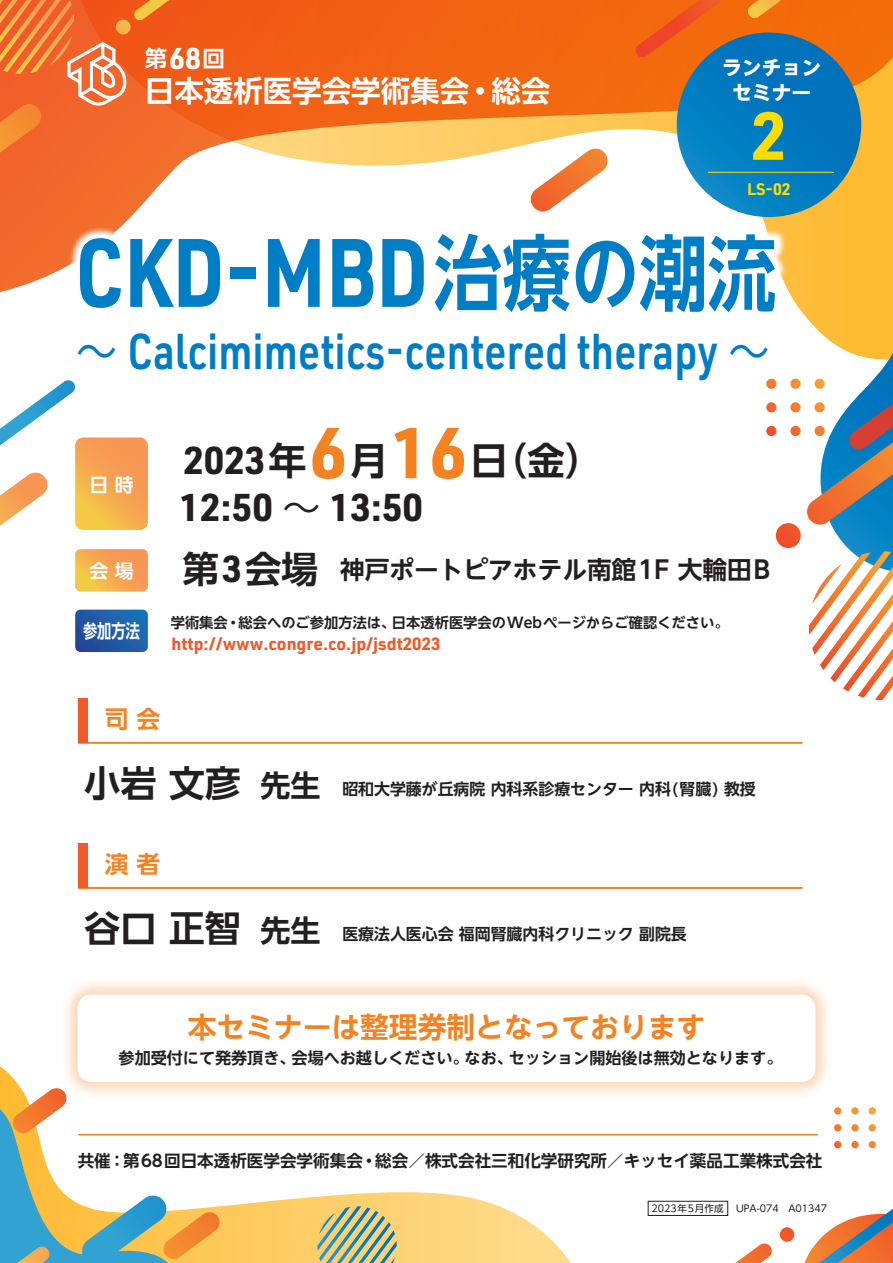
<style>
.page{position:relative;width:893px;height:1263px;background:#fff}
.page>*{position:absolute;margin:0;border:0;box-sizing:border-box;transform-origin:0 0}
.t1{font:700 94.95px "URWDIN";color:#007ec5;scale:.83 1}
.t2{font:700 66.15px "URWDIN";color:#ffdc01}
.t3{font:600 49.35px "URWDIN";color:#007ec5;scale:.83 1}
.t4{font:700 37.95px "UD Shin Go NT Pr 6 N De";color:#231f20}
.t5{font:700 37.95px "URWDIN";color:#231f20}
.t6{font:700 29.55px "UD Shin Go NT Pr 6 N De";color:#fff}
.t7{font:700 28.8px "UD Shin Go NT Pr 6 N De";color:#f58220}
.t8{font:700 24.75px "UD Shin Go NT Pr 6 N De";color:#231f20}
.t9{font:700 23.7px "UD Shin Go NT Pr 6 N De";color:#f58220}
.t10{font:700 22.5px "UD Shin Go NT Pr 6 N De";color:#fff}
.t11{font:700 19.8px/24.8px "UD Shin Go NT Pr 6 N";color:#fff;text-align:center}
.t12{font:700 18.9px "UD Shin Go NT Pr 6 N De";color:#fff}
.t13{font:700 18.9px "UD Shin Go NT Pr 6 N De";color:#fff;scale:.76 1}
.t14{font:700 17.4px "URWDIN";color:#f15929}
.t15{font:700 16.5px "UD Shin Go NT Pr 6 N De";color:#231f20}
.t16{font:700 16.35px "URWDIN";color:#ffdc01}
.t17{font:700 16.05px "UD Shin Go NT Pr 6 N De";color:#231f20}
.t18{font:700 15.9px "UD Shin Go NT Pr 6 N De";color:#231f20}
.t19{font:700 14.25px "UD Shin Go NT Pr 6 N De";color:#231f20}
.t20{font:9.6px "UD Shin Go NT Pr 6 N";color:#231f20}
.s1{font-family:"URWDIN";font-size:29.55px}
.s2{font-family:"UD Shin Go NT Pr 6 N De";font-size:82.5px}
.s3{font-family:"Koz Go Pr 6 N";font-weight:400}
.s4{font-family:"URWDIN"}
.s5{font-family:"URWDIN";font-size:70.5px;color:#f58220}
.s6{font-size:36.75px}
.s7{font-family:"URWDIN";font-size:36.75px}
.s8{font-size:36.3px}
.s9{font-size:30.15px}
</style>
<div class="page">
<svg style="left:70px;top:0;width:823px;height:353px;background:#f5832f"></svg>
<svg style="left:529px;top:149px;width:80px;height:16px"></svg>
<svg style="left:805px;top:1209px;width:88px;height:54px"></svg>
<svg style="left:635px;top:0;width:88px;height:58px;background:#f16114"></svg>
<svg style="left:747px;top:0;width:34px;height:19px"></svg>
<svg style="left:735px;top:1243px;width:37px;height:20px"></svg>
<svg style="left:780px;top:1227px;width:14px;height:15px"></svg>
<div style="left:776px;top:523px;width:25px;height:25px;background:#f04f29;border-radius:12px"></div>
<svg style="left:133px;top:0;width:36px;height:21px"></svg>
<svg style="left:116px;top:20px;width:15px;height:15px"></svg>
<svg style="left:872px;top:1107px;width:4px;height:7px"></svg>
<svg style="left:872px;top:1124px;width:4px;height:7px"></svg>
<svg style="left:834px;top:1141px;width:7px;height:7px"></svg>
<svg style="left:851px;top:1141px;width:8px;height:7px"></svg>
<svg style="left:869px;top:1141px;width:7px;height:7px"></svg>
<svg style="left:790px;top:353px;width:103px;height:347px"></svg>
<svg style="left:0;top:1066px;width:571px;height:197px"></svg>
<svg style="left:317px;top:1206px;width:80px;height:57px;background:#b3b888"></svg>
<svg style="left:0;top:1088px;width:221px;height:175px"></svg>
<div style="left:648px;top:1201px;width:80px;height:15px;border:1px solid #231f20"></div>
<svg style="left:0;top:0;width:126px;height:153px;background:#f27438"></svg>
<img style="left:14px;top:165px;width:823px;height:282px">
<svg style="left:0;top:380px;width:148px;height:150px"></svg>
<svg style="left:75px;top:549px;width:73px;height:43px;background:#f5ab53"></svg>
<div style="left:677px;top:33px;width:184px;height:184px;background:linear-gradient(to right,#0584c5,#0071ba);border-radius:92px"></div>
<hr style="left:708px;top:172px;width:126px;height:1px;background:#ffdc01">
<svg style="left:75px;top:610px;width:73px;height:42px;background:#225ca8"></svg>
<img style="left:21px;top:982px;width:851px;height:156px">
<div style="left:78px;top:994px;width:737px;height:88px;background:#fff;border-radius:14px"></div>
<hr style="left:78px;top:742px;width:724px;height:2px;background:#f58220">
<div style="left:78px;top:699px;width:9px;height:44px;background:#f15929"></div>
<hr style="left:78px;top:887px;width:724px;height:2px;background:#f58220">
<div style="left:78px;top:844px;width:9px;height:44px;background:#f15929"></div>
<h3 class="t10" style="left:145px;top:40px;width:82px">第<span class="s1">68</span>回</h3>
<h3 class="t6" style="left:145px;top:67px;width:407px">日本透析医学会学術集会・総会</h3>
<p class="t11" style="left:722px;top:55px;width:100px">ランチョンセミナー</p>
<h2 class="t2" style="left:751px;top:91px;width:37px">2</h2>
<p class="t16" style="left:747px;top:178px;width:45px">LS-02</p>
<h1 class="t1" style="left:75px;top:208px;width:846px">CKD-MBD<span class="s2">治療の潮流</span></h1>
<h3 class="t3" style="left:76px;top:317px;width:837px"><span class="s3">～</span> Calcimimetics-centered therapy <span class="s3">～</span></h3>
<p class="t12" style="left:90px;top:470px;width:46px">日 時</p>
<p class="t12" style="left:90px;top:555px;width:46px">会 場</p>
<h3 class="t4" style="left:183px;top:430px;width:421px"><span class="s4">2023</span>年<span class="s5">6</span>月<span class="s5">16</span>日（金）</h3>
<h3 class="t5" style="left:180px;top:482px;width:245px">12:50 <span class="s3">～</span> 13:50</h3>
<h3 class="t8" style="left:183px;top:549px;width:589px"><span class="s6">第</span><span class="s7">3</span><span class="s6">会場</span> 神戸ポートピアホテル南館1F 大輪田B</h3>
<p class="t13" style="left:83px;top:616px;width:77px">参加方法</p>
<p class="t19" style="left:171px;top:611px;width:559px">学術集会・総会へのご参加方法は、日本透析医学会のWebページからご確認ください。</p>
<p class="t14" style="left:172px;top:632px;width:270px">http://www.congre.co.jp/jsdt2023</p>
<h3 class="t9" style="left:105px;top:700px;width:57px">司 会</h3>
<p class="t18" style="left:84px;top:776px;width:673px"><span class="s8">小岩 文彦</span> <span class="s9">先生</span> 昭和大学藤が丘病院 内科系診療センター 内科(腎臓) 教授</p>
<h3 class="t9" style="left:105px;top:845px;width:57px">演 者</h3>
<p class="t18" style="left:84px;top:921px;width:604px"><span class="s8">谷口 正智</span> <span class="s9">先生</span> 医療法人医心会 福岡腎臓内科クリニック 副院長</p>
<h3 class="t7" style="left:188px;top:1003px;width:519px">本セミナーは整理券制となっております</h3>
<p class="t17" style="left:119px;top:1045px;width:665px">参加受付にて発券頂き、会場へお越しください。なお、セッション開始後は無効となります。</p>
<p class="t15" style="left:78px;top:1148px;width:746px">共催：第68回日本透析医学会学術集会・総会／株式会社三和化学研究所／キッセイ薬品工業株式会社</p>
<p class="t20" style="left:652px;top:1200px;width:73px">2023年5月作成</p>
<p class="t20" style="left:736px;top:1200px;width:93px">UPA-074　A01347</p>
</div>
